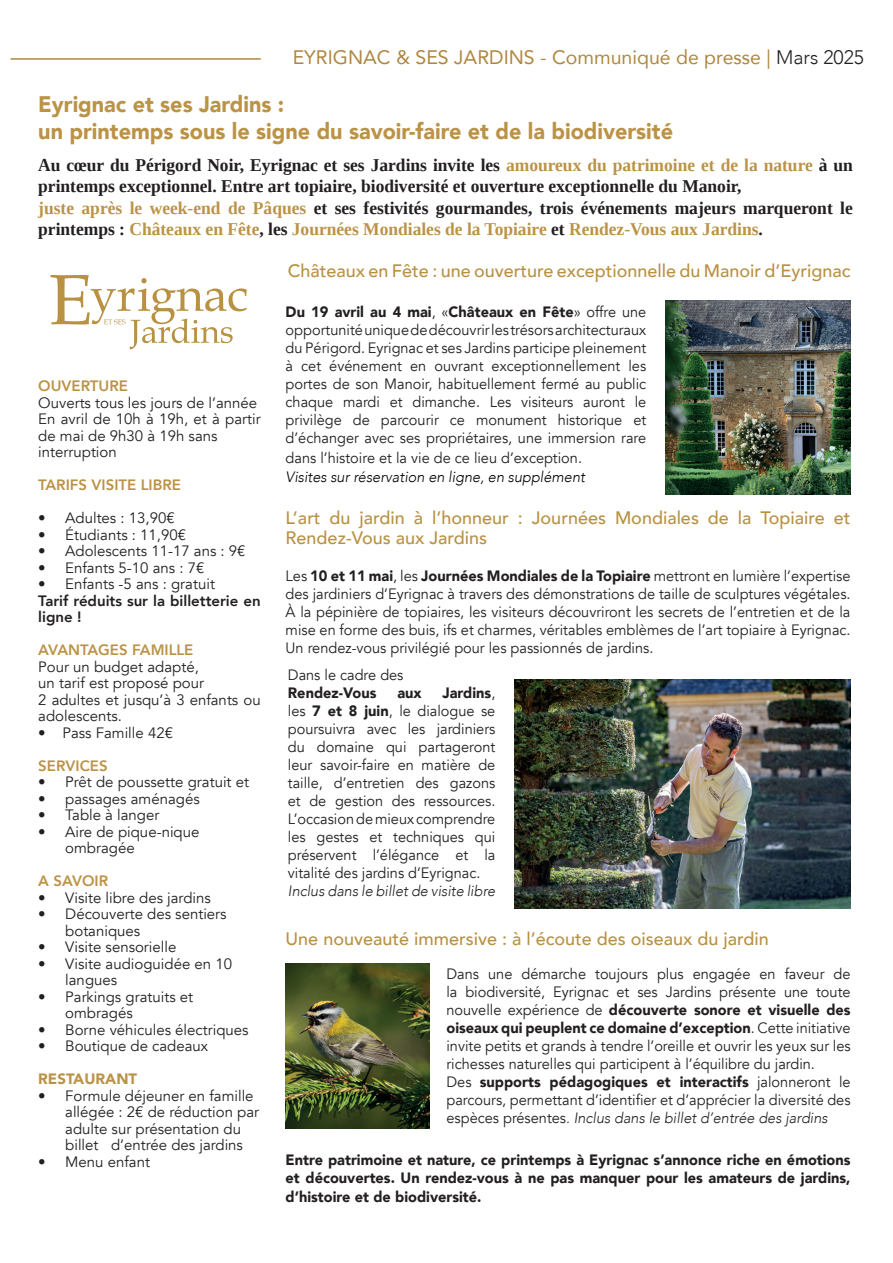
<style>
.page{position:relative;width:893px;height:1263px;background:#fff}
.page>*{position:absolute;margin:0;border:0;box-sizing:border-box;transform-origin:0 0}
.t1{font:900 22.5px/27px "Avenir";color:#bb9347;scale:.96 1}
.t2{font:19.5px "Avenir";color:#af8741}
.t3{font:700 18px/21.6px "Tinos";color:#231f20}
.t4{font:500 18px/19.5px "Avenir";color:#b89143}
.t5{font:15px/18px "Avenir";color:#231f20}
.t6{font:900 15px/18px "Avenir";color:#231f20}
.t7{font:800 15px "Avenir";color:#bb9347}
.t8{font:italic 300 15px "Avenir";color:#000}
.t9{font:800 15px/16.5px "Avenir";color:#231f20}
.t10{font:italic 300 15px "Avenir";color:#231f20}
.t11{font:900 15px "Avenir";color:#bb9347}
.s1{font-weight:300;color:#231f20}
.s2{color:#bb9347}
.s3{font-weight:900}
.s4{font-weight:300;font-style:italic}
</style>
<div class="page">
<svg style="left:51px;top:275px;width:196px;height:74px"></svg>
<hr style="left:11px;top:58px;width:250px;height:2px;background:#af8741">
<img style="left:286px;top:964px;width:143px;height:164px">
<img style="left:514px;top:680px;width:337px;height:229px">
<img style="left:665px;top:300px;width:185px;height:194px">
<h2 class="t2" style="left:293px;top:41px;width:573px">EYRIGNAC &amp; SES JARDINS - Communiqué de presse | <span class="s1">Mars 2025</span></h2>
<h1 class="t1" style="left:38px;top:90px;width:663px">Eyrignac et ses Jardins :<br>un printemps sous le signe du savoir-faire et de la biodiversité</h1>
<p class="t3" style="left:38px;top:153px;width:816px">Au cœur du Périgord Noir, Eyrignac et ses Jardins invite les <span class="s2">amoureux du patrimoine et de la nature</span> à un printemps exceptionnel. Entre art topiaire, biodiversité et ouverture exceptionnelle du Manoir,<br><span class="s2">juste après le week-end de Pâques</span> et ses festivités gourmandes, trois événements majeurs marqueront le printemps : <span class="s2">Châteaux en Fête</span>, les <span class="s2">Journées Mondiales de la Topiaire</span> et <span class="s2">Rendez-Vous aux Jardins</span>.</p>
<p class="t7" style="left:38px;top:374px;width:91px">OUVERTURE</p>
<p class="t5" style="left:38px;top:395px;width:224px;line-height:16.5px">Ouverts tous les jours de l’année<br>En avril de 10h à 19h, et à partir de mai de 9h30 à 19h sans interruption</p>
<p class="t7" style="left:38px;top:473px;width:144px">TARIFS VISITE LIBRE</p>
<p class="t5" style="left:38px;top:509px;width:138px">• Adultes : 13,90€</p>
<p class="t5" style="left:38px;top:526px;width:149px">• Étudiants : 11,90€</p>
<p class="t5" style="left:38px;top:542px;width:209px">• Adolescents 11-17 ans : 9€</p>
<p class="t5" style="left:38px;top:559px;width:168px">• Enfants 5-10 ans : 7€</p>
<p class="t5" style="left:38px;top:575px;width:178px">• Enfants -5 ans : gratuit</p>
<p class="t9" style="left:38px;top:592px;width:224px">Tarif réduits sur la billetterie en ligne !</p>
<p class="t7" style="left:38px;top:638px;width:157px">AVANTAGES FAMILLE</p>
<p class="t5" style="left:38px;top:659px;width:224px;line-height:16.5px">Pour un budget adapté,<br>un tarif est proposé pour<br>2 adultes et jusqu’à 3 enfants ou adolescents.</p>
<p class="t5" style="left:38px;top:724px;width:136px">• Pass Famille 42€</p>
<p class="t7" style="left:38px;top:754px;width:71px">SERVICES</p>
<p class="t5" style="left:38px;top:773px;width:212px">• Prêt de poussette gratuit et</p>
<p class="t5" style="left:38px;top:790px;width:163px">• passages aménagés</p>
<p class="t5" style="left:38px;top:806px;width:123px">• Table à langer</p>
<p class="t5" style="left:65px;top:824px;width:136px;line-height:16.5px;text-indent:-27px">• Aire de pique-nique ombragée</p>
<p class="t7" style="left:38px;top:869px;width:71px">A SAVOIR</p>
<p class="t5" style="left:38px;top:889px;width:174px">• Visite libre des jardins</p>
<p class="t5" style="left:65px;top:906px;width:163px;line-height:16.5px;text-indent:-27px">• Découverte des sentiers botaniques</p>
<p class="t5" style="left:38px;top:938px;width:140px">• Visite sensorielle</p>
<p class="t5" style="left:65px;top:956px;width:168px;line-height:16.5px;text-indent:-27px">• Visite audioguidée en 10 langues</p>
<p class="t5" style="left:65px;top:989px;width:129px;line-height:16.5px;text-indent:-27px">• Parkings gratuits et ombragés</p>
<p class="t5" style="left:38px;top:1021px;width:212px">• Borne véhicules électriques</p>
<p class="t5" style="left:38px;top:1037px;width:171px">• Boutique de cadeaux</p>
<p class="t11" style="left:38px;top:1066px;width:100px">RESTAURANT</p>
<p class="t5" style="left:65px;top:1088px;width:195px;line-height:16.5px;text-indent:-27px">• Formule déjeuner en famille allégée : 2€ de réduction par adulte sur présentation du billet d’entrée des jardins</p>
<p class="t5" style="left:38px;top:1153px;width:113px">• Menu enfant</p>
<p class="t4" style="left:288px;top:260px;width:564px">Châteaux en Fête : une ouverture exceptionnelle du Manoir d’Eyrignac</p>
<p class="t5" style="left:286px;top:303px;width:362px;text-align:justify"><span class="s3">Du 19 avril au 4 mai</span>, «<span class="s3">Châteaux en Fête</span>» offre une opportunité unique de découvrir les trésors architecturaux du Périgord. Eyrignac et ses Jardins participe pleinement à cet événement en ouvrant exceptionnellement les portes de son Manoir, habituellement fermé au public chaque mardi et dimanche. Les visiteurs auront le privilège de parcourir ce monument historique et d’échanger avec ses propriétaires, une immersion rare</p>
<p class="t5" style="left:286px;top:449px;width:298px">dans l’histoire et la vie de ce lieu d’exception.</p>
<p class="t8" style="left:286px;top:468px;width:301px">Visites sur réservation en ligne, en supplément</p>
<p class="t4" style="left:286px;top:507px;width:566px">L’art du jardin à l’honneur : Journées Mondiales de la Topiaire et<br>Rendez-Vous aux Jardins</p>
<p class="t5" style="left:286px;top:567px;width:566px;text-align:justify">Les <span class="s3">10 et 11 mai</span>, les <span class="s3">Journées Mondiales de la Topiaire</span> mettront en lumière l’expertise des jardiniers d’Eyrignac à travers des démonstrations de taille de sculptures végétales.<br>À la pépinière de topiaires, les visiteurs découvriront les secrets de l’entretien et de la mise en forme des buis, ifs et charmes, véritables emblèmes de l’art topiaire à Eyrignac.<br>Un rendez-vous privilégié pour les passionnés de jardins.</p>
<p class="t5" style="left:288px;top:666px;width:117px">Dans le cadre des</p>
<p class="t6" style="left:288px;top:683px;width:90px">Rendez-Vous</p>
<p class="t6" style="left:397px;top:683px;width:26px">aux</p>
<p class="t5" style="left:288px;top:684px;width:209px;text-align:justify;text-indent:155px"><span class="s3">Jardins</span>, les <span class="s3">7 et 8 juin</span>, le dialogue se poursuivra avec les jardiniers du domaine qui partageront leur savoir-faire en matière de taille, d’entretien des gazons et de gestion des ressources.<br>L’occasion de mieux comprendre les gestes et techniques qui préservent l’élégance et la vitalité des jardins d’Eyrignac.</p>
<p class="t10" style="left:288px;top:882px;width:209px">Inclus dans le billet de visite libre</p>
<p class="t4" style="left:286px;top:928px;width:485px">Une nouveauté immersive : à l’écoute des oiseaux du jardin</p>
<p class="t5" style="left:446px;top:965px;width:406px">Dans une démarche toujours plus engagée en faveur de la biodiversité, Eyrignac et ses Jardins présente une toute nouvelle expérience de <span class="s3">découverte sonore et visuelle des oiseaux qui peuplent ce domaine d’exception</span>. Cette initiative invite petits et grands à tendre l’oreille et ouvrir les yeux sur les richesses naturelles qui participent à l’équilibre du jardin.<br>Des <span class="s3">supports pédagogiques et interactifs</span> jalonneront le parcours, permettant d’identifier et d’apprécier la diversité des espèces présentes<span class="s4">. Inclus dans le billet d’entrée des jardins</span></p>
<p class="t6" style="left:286px;top:1150px;width:566px">Entre patrimoine et nature, ce printemps à Eyrignac s’annonce riche en émotions et découvertes. Un rendez-vous à ne pas manquer pour les amateurs de jardins,</p>
<p class="t6" style="left:286px;top:1188px;width:197px">d’histoire et de biodiversité.</p>
</div>
